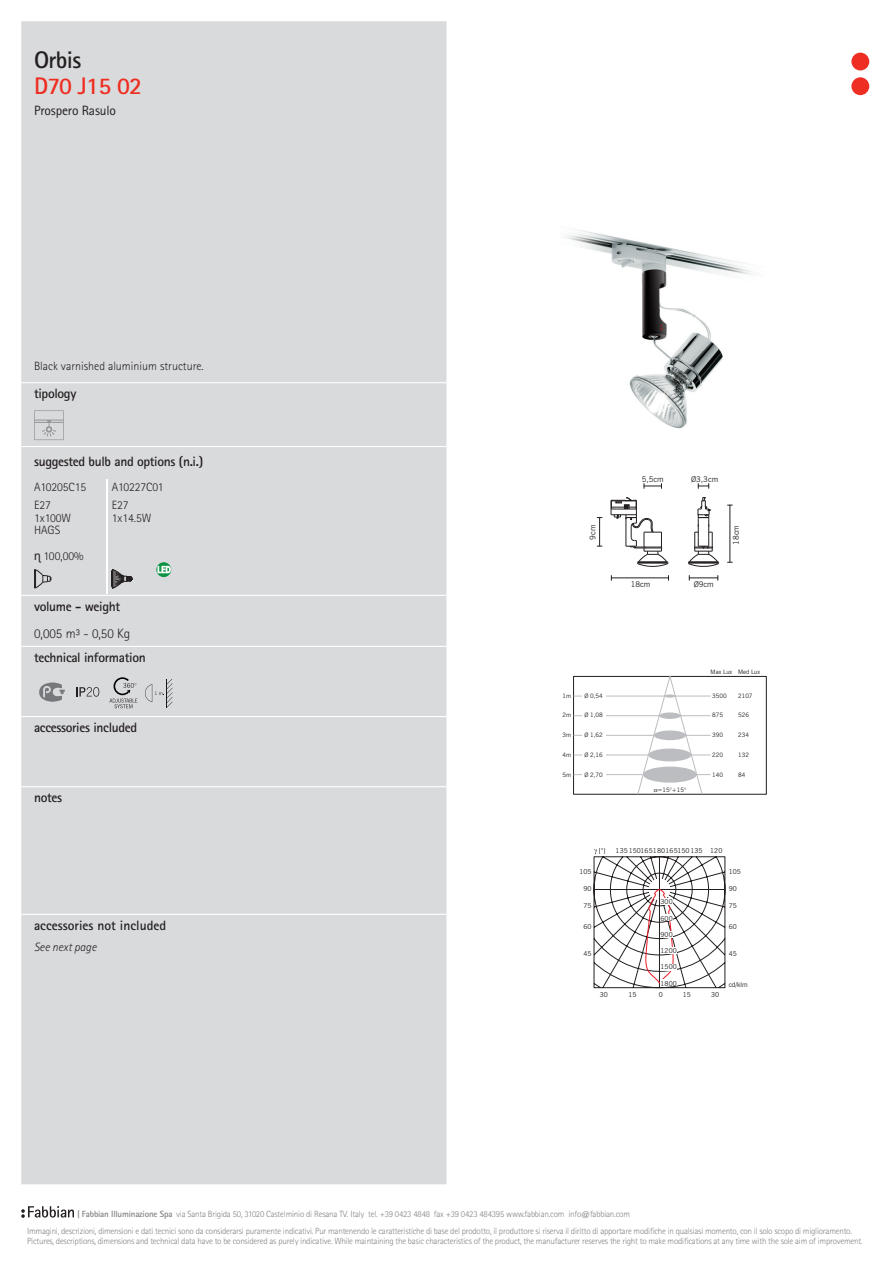
<style>
.page{position:relative;width:893px;height:1263px;background:#fff}
.page>*{position:absolute;margin:0;border:0;box-sizing:border-box;transform-origin:0 0}
.t1{font:700 24px "Rotis Sans Serif Std";letter-spacing:-.025em;color:#ee2e22}
.t2{font:700 24px "Rotis Sans Serif Std";letter-spacing:-.025em;color:#231f20}
.t3{font:700 13.5px "Rotis Sans Serif Std";letter-spacing:-.025em;color:#231f20}
.t4{font:700 13.5px "Rotis Sans Serif Std";color:#231f20}
.t5{font:13.5px "Rotis Sans Serif Std";letter-spacing:-.01em;color:#231f20}
.t6{font:300 13.5px "Rotis Sans Serif Std";color:#231f20}
.t7{font:300 12px/18.3px "Rotis Sans Serif Std";color:#231f20}
.t8{font:italic 300 12px "Rotis Sans Serif Std";color:#231f20}
.t9{font:300 9px/16.4px "Rotis Sans Serif Std";letter-spacing:-.025em;color:#808285}
.t10{font:7.8px "News Gothic BT";color:#231f20}
.t11{font:6.75px "News Gothic BT";color:#231f20}
.t12{font:6px "News Gothic BT";color:#231f20}
.s1{font-weight:700}
</style>
<div class="page">
<div style="left:21px;top:21px;width:425px;height:1163px;background:#d9dadc"></div>
<hr style="left:21px;top:382px;width:425px;height:1px;background:#fff">
<hr style="left:21px;top:446px;width:425px;height:1px;background:#fff">
<hr style="left:21px;top:595px;width:425px;height:1px;background:#fff">
<hr style="left:21px;top:646px;width:425px;height:1px;background:#fff">
<hr style="left:21px;top:716px;width:425px;height:1px;background:#fff">
<hr style="left:21px;top:786px;width:425px;height:1px;background:#fff">
<hr style="left:21px;top:914px;width:425px;height:1px;background:#fff">
<svg style="left:34px;top:410px;width:30px;height:30px"></svg>
<svg style="left:34px;top:569px;width:17px;height:19px"></svg>
<hr style="left:106px;top:479px;width:1px;height:115px;background:#fff">
<svg style="left:112px;top:569px;width:21px;height:19px"></svg>
<svg style="left:156px;top:562px;width:15px;height:15px"></svg>
<svg style="left:158px;top:566px;width:13px;height:7px"></svg>
<svg style="left:39px;top:682px;width:26px;height:20px"></svg>
<svg style="left:76px;top:687px;width:23px;height:10px"></svg>
<svg style="left:109px;top:676px;width:28px;height:32px"></svg>
<svg style="left:145px;top:679px;width:27px;height:28px"></svg>
<svg style="left:593px;top:848px;width:132px;height:140px"></svg>
<div style="left:661px;top:931px;width:12px;height:7px;background:#fff"></div>
<div style="left:661px;top:898px;width:12px;height:7px;background:#fff"></div>
<div style="left:661px;top:914px;width:12px;height:7px;background:#fff"></div>
<div style="left:661px;top:964px;width:16px;height:6px;background:#fff"></div>
<div style="left:661px;top:947px;width:16px;height:7px;background:#fff"></div>
<div style="left:661px;top:980px;width:16px;height:6px;background:#fff"></div>
<svg style="left:688px;top:497px;width:31px;height:70px"></svg>
<svg style="left:611px;top:497px;width:57px;height:70px"></svg>
<svg style="left:689px;top:575px;width:30px;height:5px"></svg>
<svg style="left:597px;top:517px;width:5px;height:30px"></svg>
<hr style="left:611px;top:578px;width:57px;height:1px;background:#231f20">
<svg style="left:644px;top:484px;width:18px;height:4px"></svg>
<hr style="left:730px;top:505px;width:1px;height:57px;background:#231f20">
<svg style="left:698px;top:484px;width:11px;height:4px"></svg>
<img style="left:565px;top:229px;width:188px;height:200px">
<svg style="left:21px;top:1206px;width:53px;height:12px"></svg>
<div style="left:851px;top:53px;width:18px;height:17px;background:#ee2e22;border-radius:50%"></div>
<div style="left:851px;top:77px;width:18px;height:18px;background:#ee2e22;border-radius:50%"></div>
<svg style="left:35px;top:554px;width:6px;height:9px"></svg>
<svg style="left:573px;top:675px;width:138px;height:120px"></svg>
<h1 class="t2" style="left:34px;top:45px;width:49px">Orbis</h1>
<h1 class="t1" style="left:34px;top:70px;width:109px">D70 J15 02</h1>
<h2 class="t5" style="left:34px;top:102px;width:84px">Prospero Rasulo</h2>
<h3 class="t7" style="left:34px;top:357px;width:171px">Black varnished aluminium structure.</h3>
<h2 class="t3" style="left:34px;top:385px;width:44px">tipology</h2>
<h2 class="t3" style="left:34px;top:453px;width:171px">suggested bulb and options (n.i.)</h2>
<h3 class="t7" style="left:34px;top:477px;width:54px">A10205C15<br>E27</h3>
<h3 class="t7" style="left:34px;top:511px;width:39px;line-height:12.8px">1x100W<br>HAGS</h3>
<h3 class="t7" style="left:44px;top:547px;width:41px">100,00%</h3>
<h3 class="t7" style="left:112px;top:477px;width:53px">A10227C01<br>E27</h3>
<h3 class="t7" style="left:112px;top:508px;width:41px">1x14.5W</h3>
<h2 class="t3" style="left:34px;top:598px;width:88px">volume - weight</h2>
<h2 class="t6" style="left:34px;top:625px;width:98px">0,005 m³ - 0,50 Kg</h2>
<h2 class="t3" style="left:34px;top:649px;width:113px">technical information</h2>
<h2 class="t3" style="left:34px;top:719px;width:105px">accessories included</h2>
<h2 class="t3" style="left:34px;top:789px;width:30px">notes</h2>
<h2 class="t4" style="left:34px;top:917px;width:134px">accessories not included</h2>
<h3 class="t8" style="left:34px;top:940px;width:64px">See next page</h3>
<p class="t10" style="left:642px;top:475px;width:23px">5,5cm</p>
<p class="t10" style="left:691px;top:475px;width:29px">Ø3,3cm</p>
<p class="t10" style="left:588px;top:540px;width:16px;rotate:-90deg">9cm</p>
<p class="t10" style="left:731px;top:545px;width:21px;rotate:-90deg">18cm</p>
<p class="t10" style="left:631px;top:580px;width:21px">18cm</p>
<p class="t10" style="left:694px;top:580px;width:22px">Ø9cm</p>
<p class="t12" style="left:562px;top:692px;width:10px">1m</p>
<p class="t12" style="left:562px;top:712px;width:10px">2m</p>
<p class="t12" style="left:562px;top:731px;width:10px">3m</p>
<p class="t12" style="left:562px;top:751px;width:10px">4m</p>
<p class="t12" style="left:562px;top:771px;width:10px">5m</p>
<p class="t12" style="left:584px;top:692px;width:20px">Ø 0,54</p>
<p class="t12" style="left:584px;top:712px;width:20px">Ø 1,08</p>
<p class="t12" style="left:584px;top:731px;width:20px">Ø 1,62</p>
<p class="t12" style="left:584px;top:751px;width:20px">Ø 2,16</p>
<p class="t12" style="left:584px;top:771px;width:20px">Ø 2,70</p>
<p class="t12" style="left:657px;top:786px;width:30px">=15°+15°</p>
<p class="t12" style="left:711px;top:668px;width:51px">Max Lux Med Lux</p>
<p class="t12" style="left:712px;top:692px;width:16px">3500</p>
<p class="t12" style="left:712px;top:712px;width:12px">875</p>
<p class="t12" style="left:712px;top:731px;width:12px">390</p>
<p class="t12" style="left:712px;top:751px;width:12px">220</p>
<p class="t12" style="left:712px;top:771px;width:12px">140</p>
<p class="t12" style="left:738px;top:692px;width:16px">2107</p>
<p class="t12" style="left:738px;top:712px;width:12px">526</p>
<p class="t12" style="left:738px;top:731px;width:12px">234</p>
<p class="t12" style="left:738px;top:751px;width:12px">132</p>
<p class="t12" style="left:738px;top:771px;width:9px">84</p>
<p class="t11" style="left:579px;top:867px;width:14px">105</p>
<p class="t11" style="left:583px;top:884px;width:10px">90</p>
<p class="t11" style="left:616px;top:846px;width:88px">135 150165180165150135</p>
<p class="t11" style="left:710px;top:846px;width:14px">120</p>
<p class="t11" style="left:729px;top:867px;width:14px">105</p>
<p class="t11" style="left:729px;top:884px;width:10px">90</p>
<p class="t11" style="left:661px;top:898px;width:14px">300</p>
<p class="t11" style="left:661px;top:914px;width:14px">600</p>
<p class="t11" style="left:661px;top:930px;width:14px">900</p>
<p class="t11" style="left:661px;top:947px;width:18px">1200</p>
<p class="t11" style="left:661px;top:963px;width:18px">1500</p>
<p class="t11" style="left:661px;top:979px;width:18px">1800</p>
<p class="t11" style="left:583px;top:902px;width:10px">75</p>
<p class="t11" style="left:729px;top:902px;width:10px">75</p>
<p class="t11" style="left:583px;top:923px;width:10px">60</p>
<p class="t11" style="left:729px;top:923px;width:10px">60</p>
<p class="t11" style="left:583px;top:950px;width:10px">45</p>
<p class="t11" style="left:729px;top:950px;width:10px">45</p>
<p class="t11" style="left:729px;top:980px;width:21px">cd/klm</p>
<p class="t11" style="left:600px;top:990px;width:10px">30</p>
<p class="t11" style="left:629px;top:990px;width:10px">15</p>
<p class="t11" style="left:659px;top:990px;width:6px">0</p>
<p class="t11" style="left:683px;top:990px;width:10px">15</p>
<p class="t11" style="left:711px;top:990px;width:10px">30</p>
<p class="t9" style="left:27px;top:1206px;width:826px;text-indent:50px"><span class="s1">| Fabbian Illuminazione Spa</span> via Santa Brigida 50, 31020 Castelminio di Resana TV. Italy tel. +39 0423 4848 fax +39 0423 484395 www.fabbian.com info@fabbian.com<br>Immagini, descrizioni, dimensioni e dati tecnici sono da considerarsi puramente indicativi. Pur mantenendo le caratteristiche di base del prodotto, il produttore si riserva il diritto di apportare modifiche in qualsiasi momento, con il solo scopo di miglioramento.</p>
<p class="t9" style="left:27px;top:1233px;width:837px">Pictures, descriptions, dimensions and technical data have to be considered as purely indicative. While maintaining the basic characteristics of the product, the manufacturer reserves the right to make modifications at any time with the sole aim of improvement.</p>
</div>
